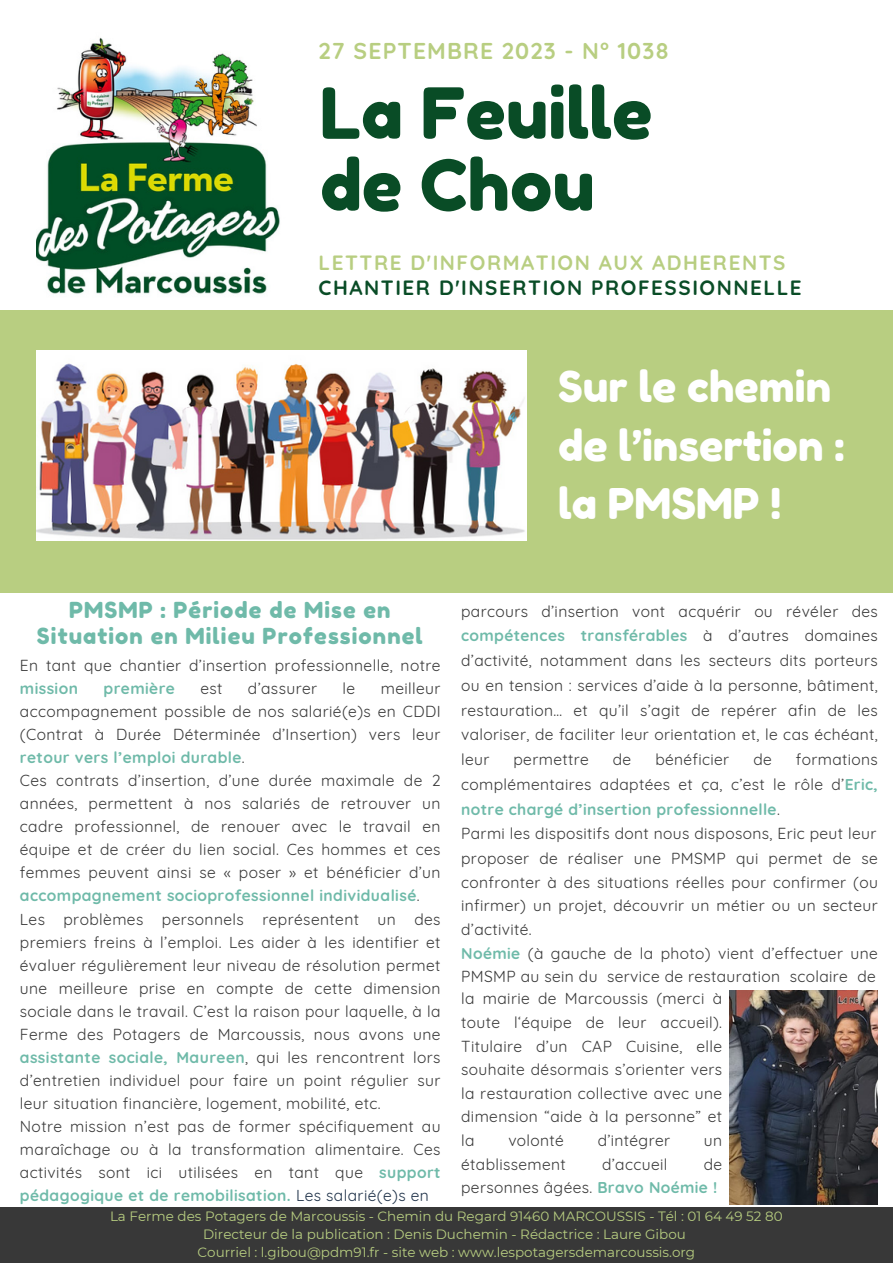
<style>
.page{position:relative;width:893px;height:1264px;background:#fff}
.page>*{position:absolute;margin:0;border:0;box-sizing:border-box;transform-origin:0 0}
.t1{font:70.2px "Fredoka One";color:#094c26}
.t2{font:42.3px/58.5px "Fredoka One";color:#fff}
.t3{font:700 22.8px "Quicksand";letter-spacing:.05em;color:#b8ce81}
.t4{font:22.05px/26.8px "Fredoka One";letter-spacing:.05em;color:#6fbaa9;text-align:center}
.t5{font:700 20.55px "Quicksand";letter-spacing:.075em;color:#094c26}
.t6{font:700 20.55px "Quicksand";letter-spacing:.075em;color:#b8ce81}
.t7{font:15.6px/23.1px "Quicksand";letter-spacing:.025em;color:#383838;text-align:justify}
.t8{font:700 15.6px "Quicksand";letter-spacing:.025em;color:#6fbaa9}
.t9{font:13.5px "Montserrat";color:#b8ce81}
.s1{font-weight:700;color:#6fbaa9}
.s2{color:#1e3148}
</style>
<div class="page">
<div style="left:0;top:1207px;width:892px;height:55px;background:#383838"></div>
<div style="left:0;top:310px;width:892px;height:283px;background:#b8ce81"></div>
<img style="left:36px;top:37px;width:244px;height:257px">
<img style="left:729px;top:990px;width:148px;height:214px">
<img style="left:36px;top:350px;width:490px;height:190px">
<p class="t3" style="left:318px;top:36px;width:352px">27 SEPTEMBRE 2023 - N° 1038</p>
<p class="t1" style="left:320px;top:70px;width:334px">La Feuille</p>
<p class="t1" style="left:320px;top:142px;width:276px">de Chou</p>
<p class="t6" style="left:318px;top:249px;width:468px">LETTRE D'INFORMATION AUX ADHERENTS</p>
<p class="t5" style="left:318px;top:274px;width:484px">CHANTIER D'INSERTION PROFESSIONNELLE</p>
<p class="t2" style="left:558px;top:357px;width:288px">Sur le chemin de l’insertion :</p>
<p class="t2" style="left:558px;top:474px;width:225px">la PMSMP !</p>
<p class="t4" style="left:37px;top:596px;width:387px">PMSMP : Période de Mise en<br>Situation en Milieu Professionnel</p>
<p class="t7" style="left:20px;top:653px;width:422px">En tant que chantier d’insertion professionnelle, notre <span class="s1">mission</span></p>
<p class="t7" style="left:461px;top:598px;width:418px;line-height:24.8px">parcours d’insertion vont acquérir ou révéler des <span class="s1">compétences transférables</span> à d’autres domaines d’activité, notamment dans les secteurs dits porteurs ou en tension : services d’aide à la personne, bâtiment, restauration… et qu’il s’agit de repérer afin de les valoriser, de faciliter leur orientation et, le cas échéant, leur</p>
<p class="t7" style="left:20px;top:676px;width:422px;text-indent:361px">meilleur accompagnement possible de nos salarié(e)s en CDDI (Contrat à Durée Déterminée d’Insertion) vers leur <span class="s1">retour vers l’emploi durable</span>.</p>
<p class="t7" style="left:20px;top:768px;width:422px">Ces contrats d’insertion, d’une durée maximale de 2 années, permettent à nos salariés de retrouver un cadre professionnel, de renouer avec le travail en équipe et de créer du lien social. Ces hommes et ces femmes peuvent ainsi se « poser » et bénéficier d’un <span class="s1">accompagnement socioprofessionnel individualisé</span>.</p>
<p class="t7" style="left:20px;top:907px;width:422px">Les problèmes personnels représentent un des premiers freins à l’emploi. Les aider à les identifier et évaluer régulièrement leur niveau de résolution permet une meilleure prise en compte de cette dimension sociale dans le travail. C’est la raison pour laquelle, à la Ferme des Potagers de Marcoussis, nous avons une <span class="s1">assistante sociale, Maureen</span>, qui les rencontrent lors d’entretien individuel pour faire un point régulier sur leur situation financière, logement, mobilité, etc.</p>
<p class="t7" style="left:20px;top:1114px;width:422px">Notre mission n’est pas de former spécifiquement au maraîchage ou à la transformation alimentaire. Ces activités sont ici utilisées en tant que <span class="s1">support pédagogique et de remobilisation.</span> <span class="s2">Les salarié(e)s en</span></p>
<p class="t9" style="left:110px;top:1207px;width:674px">La Ferme des Potagers de Marcoussis - Chemin du Regard 91460 MARCOUSSIS - Tél : 01 64 49 52 80</p>
<p class="t9" style="left:203px;top:1225px;width:484px">Directeur de la publication : Denis Duchemin - Rédactrice : Laure Gibou</p>
<p class="t9" style="left:197px;top:1243px;width:499px">Courriel : l.gibou@pdm91.fr - site web : www.lespotagersdemarcoussis.org</p>
<p class="t8" style="left:104px;top:678px;width:73px">première</p>
<p class="t7" style="left:200px;top:676px;width:24px">est</p>
<p class="t7" style="left:248px;top:676px;width:71px">d’assurer</p>
<p class="t7" style="left:342px;top:676px;width:14px">le</p>
<p class="t7" style="left:513px;top:747px;width:77px">permettre</p>
<p class="t7" style="left:612px;top:747px;width:20px">de</p>
<p class="t7" style="left:655px;top:747px;width:75px">bénéficier</p>
<p class="t7" style="left:753px;top:747px;width:20px">de</p>
<p class="t7" style="left:461px;top:747px;width:418px;line-height:24.8px;text-indent:334px">formations complémentaires adaptées et ça, c’est le rôle d’<span class="s1">Eric, notre chargé d’insertion professionnelle</span>.</p>
<p class="t7" style="left:461px;top:822px;width:416px">Parmi les dispositifs dont nous disposons, Eric peut leur</p>
<p class="t7" style="left:461px;top:846px;width:418px;line-height:23.5px">proposer de réaliser une PMSMP qui permet de se confronter à des situations réelles pour confirmer (ou infirmer) un projet, découvrir un métier ou un secteur d’activité.</p>
<p class="t7" style="left:461px;top:940px;width:418px;line-height:23.5px"><span class="s1">Noémie</span> (à gauche de la photo) vient d’effectuer une<br>PMSMP au sein du service de restauration scolaire de</p>
<p class="t7" style="left:461px;top:986px;width:262px;line-height:23.5px">la mairie de Marcoussis (merci à toute l‘équipe de leur accueil).<br>Titulaire d’un CAP Cuisine, elle souhaite désormais s’orienter vers la restauration collective avec une dimension “aide à la personne” et la</p>
<p class="t7" style="left:508px;top:1128px;width:57px">volonté</p>
<p class="t7" style="left:597px;top:1128px;width:74px">d’intégrer</p>
<p class="t7" style="left:703px;top:1128px;width:20px">un</p>
<p class="t7" style="left:461px;top:1152px;width:106px">établissement</p>
<p class="t7" style="left:602px;top:1152px;width:67px">d’accueil</p>
<p class="t7" style="left:461px;top:1151px;width:262px;line-height:23.5px;text-indent:242px">de personnes âgées. <span class="s1">Bravo Noémie !</span></p>
</div>
